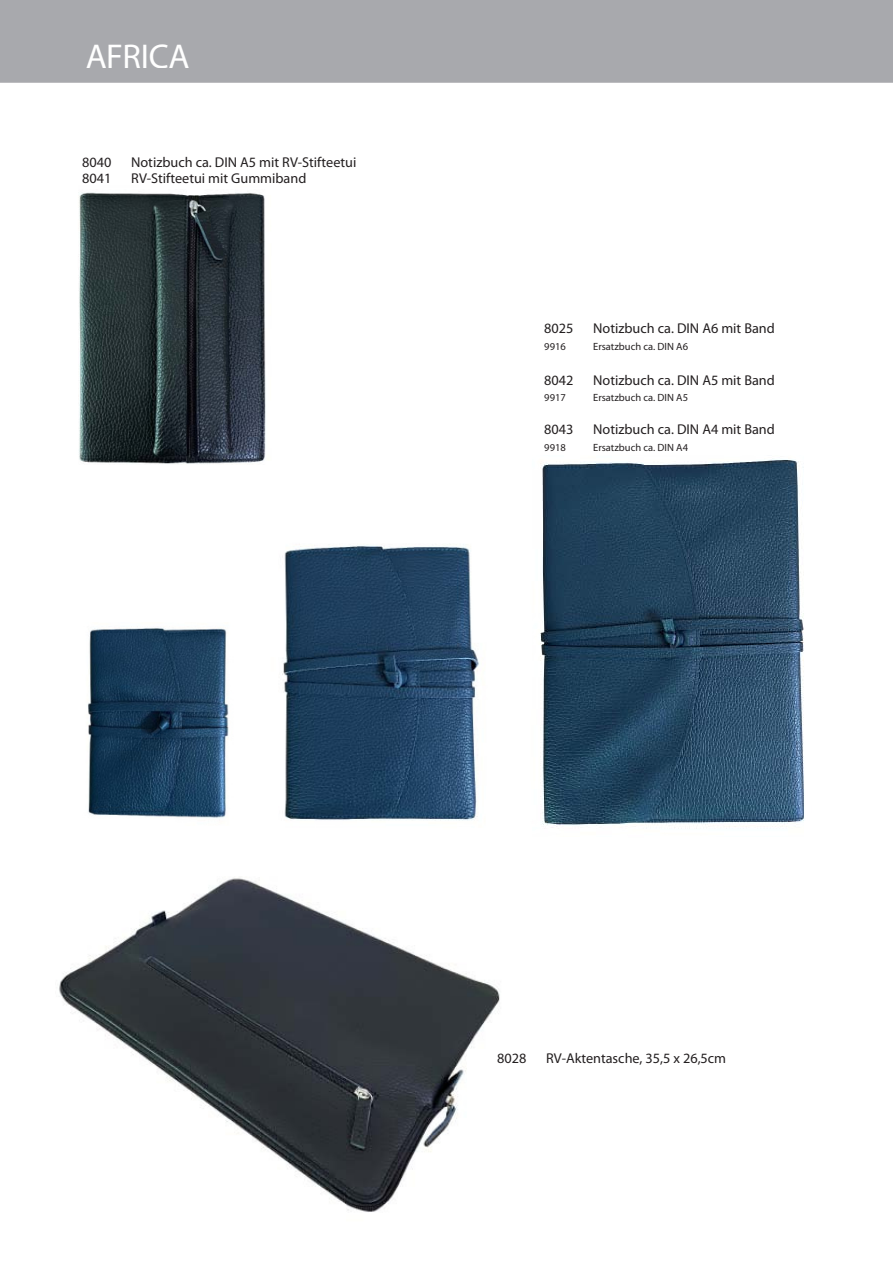
<style>
.page{position:relative;width:893px;height:1263px;background:#a8a9ad}
.page>*{position:absolute;margin:0;border:0;box-sizing:border-box;transform-origin:0 0}
.t1{font:34.5px "Myriad Pro";letter-spacing:-.01em;color:#fff}
.t2{font:14.25px "Myriad Pro";color:#231f20}
.t3{font:10.5px "Myriad Pro";color:#231f20}
</style>
<div class="page">
<div style="left:0;top:83px;width:893px;height:1180px;background:#fff"></div>
<img style="left:68px;top:186px;width:208px;height:279px">
<img style="left:78px;top:622px;width:164px;height:204px">
<img style="left:259px;top:517px;width:242px;height:324px">
<img style="left:501px;top:456px;width:322px;height:395px">
<img style="left:55px;top:861px;width:468px;height:369px">
<h1 class="t1" style="left:85px;top:35px;width:106px">AFRICA</h1>
<p class="t2" style="left:82px;top:157px;width:31px">8040</p>
<p class="t2" style="left:131px;top:157px;width:227px">Notizbuch ca. DIN A5 mit RV-Stifteetui</p>
<p class="t2" style="left:82px;top:173px;width:31px">8041</p>
<p class="t2" style="left:131px;top:173px;width:177px">RV-Stifteetui mit Gummiband</p>
<p class="t2" style="left:544px;top:323px;width:31px">8025</p>
<p class="t2" style="left:593px;top:323px;width:183px">Notizbuch ca. DIN A6 mit Band</p>
<p class="t3" style="left:544px;top:342px;width:23px">9916</p>
<p class="t3" style="left:593px;top:342px;width:96px">Ersatzbuch ca. DIN A6</p>
<p class="t2" style="left:544px;top:374px;width:31px">8042</p>
<p class="t2" style="left:593px;top:374px;width:183px">Notizbuch ca. DIN A5 mit Band</p>
<p class="t3" style="left:544px;top:394px;width:23px">9917</p>
<p class="t3" style="left:593px;top:394px;width:96px">Ersatzbuch ca. DIN A5</p>
<p class="t2" style="left:544px;top:424px;width:31px">8043</p>
<p class="t2" style="left:593px;top:424px;width:183px">Notizbuch ca. DIN A4 mit Band</p>
<p class="t3" style="left:544px;top:443px;width:23px">9918</p>
<p class="t3" style="left:593px;top:443px;width:96px">Ersatzbuch ca. DIN A4</p>
<p class="t2" style="left:497px;top:1053px;width:31px">8028</p>
<p class="t2" style="left:546px;top:1053px;width:182px">RV-Aktentasche, 35,5 x 26,5cm</p>
</div>
